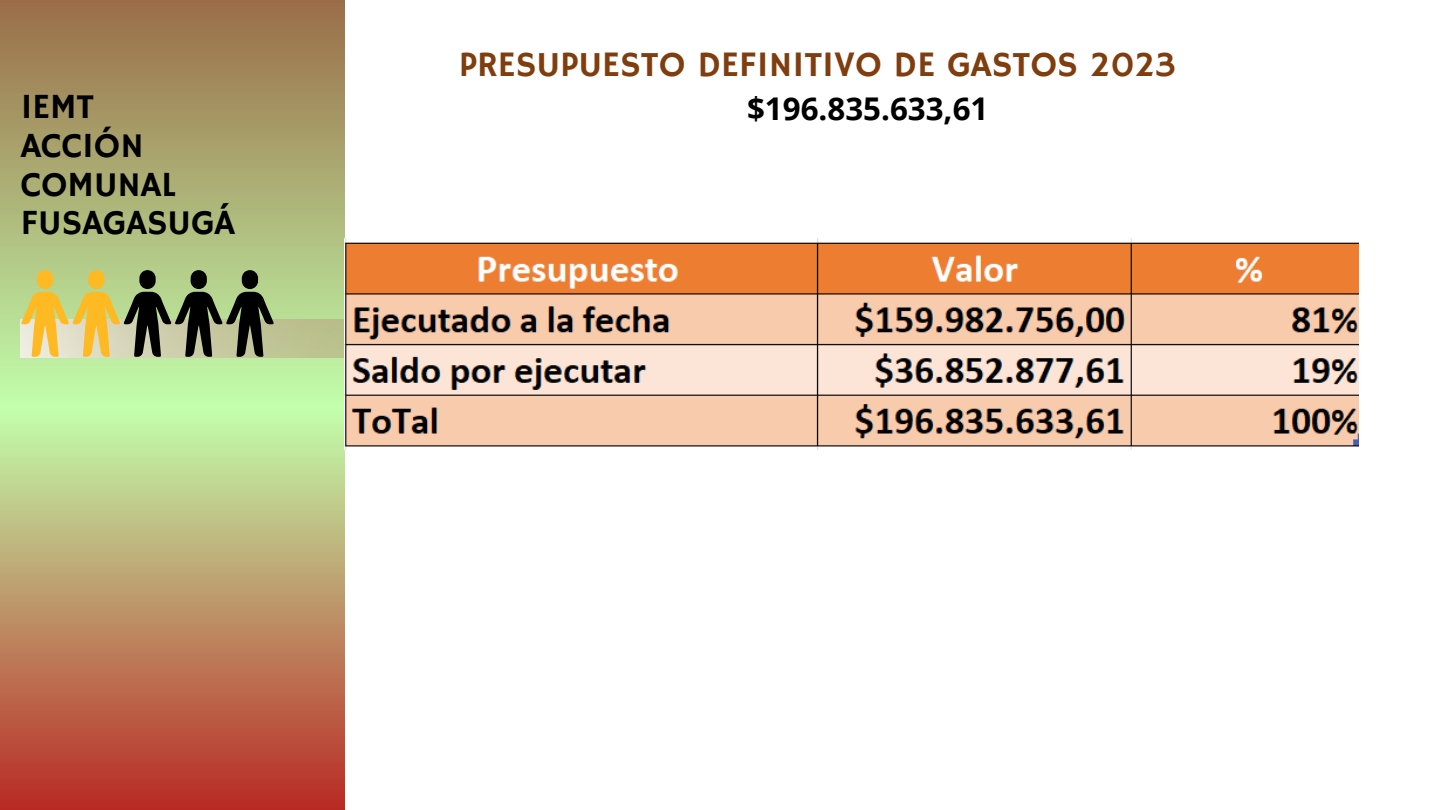
<style>
.page{position:relative;width:1440px;height:810px;background:#fff}
.page>*{position:absolute;margin:0;border:0;box-sizing:border-box;transform-origin:0 0}
.t1{font:35.7px "Hammersmith One";color:#803d0e}
.t2{font:35.2px "Hammersmith One";color:#000}
.t3{font:700 31.3px "Open Sans";color:#000}
</style>
<div class="page">
<svg style="left:0;top:0;width:345px;height:810px;background:#b59f6d"></svg>
<div style="left:21px;top:319px;width:509px;height:38px;background:#bcc18f"></div>
<svg style="left:21px;top:270px;width:253px;height:87px;background:#9b9962"></svg>
<img style="left:345px;top:238px;width:1014px;height:211px">
<p class="t2" style="left:21px;top:87px;width:75px">IEMT</p>
<p class="t2" style="left:21px;top:125px;width:125px">ACCIÓN</p>
<p class="t2" style="left:21px;top:164px;width:157px">COMUNAL</p>
<p class="t2" style="left:21px;top:203px;width:216px">FUSAGASUGÁ</p>
<p class="t1" style="left:459px;top:44px;width:718px">PRESUPUESTO DEFINITIVO DE GASTOS 2023</p>
<p class="t3" style="left:747px;top:87px;width:243px">$196.835.633,61</p>
</div>
